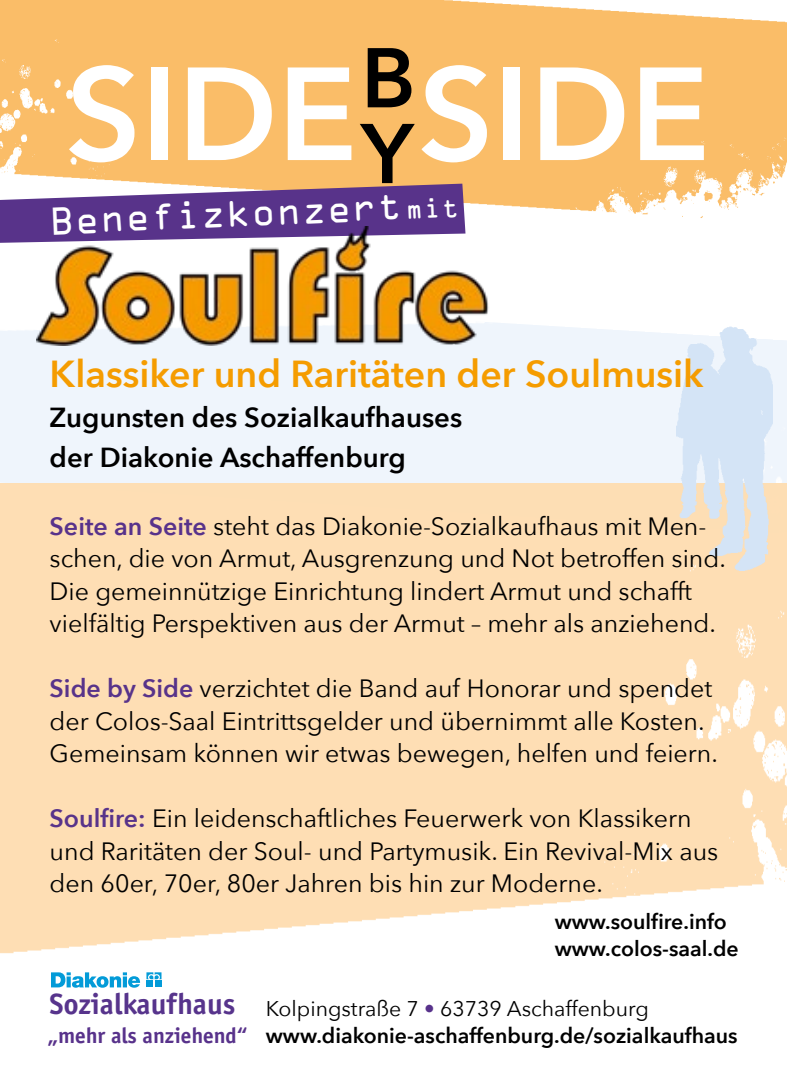
<style>
.page{position:relative;width:787px;height:1092px;background:#fff}
.page>*{position:absolute;margin:0;border:0;box-sizing:border-box;transform-origin:0 0}
.t1{font:600 130.75px "Avenir Next";color:#fff}
.t2{font:600 37.5px "Avenir Next";color:#f59c00}
.t3{font:35px "OCRA Std";color:#fff}
.t4{font:600 27.5px/40px "Avenir Next";color:#000}
.t5{font:25px/32.5px "Avenir Next";color:#000}
.t6{font:700 22.5px "Officina Sans";color:#58328b}
.t7{font:600 21.25px/27.5px "Avenir Next";color:#000}
.s1{font-size:25px}
.s2{font-weight:600;color:#58328b}
.s3{font-weight:600;color:#58338a}
.s4{font-family:"Officina Sans";font-weight:700;font-size:30.25px;color:#57348c}
.s5{font-weight:400}
.s6{font-weight:400;color:#58328b}
</style>
<div class="page">
<img style="left:0;top:0;width:787px;height:227px">
<img style="left:677px;top:326px;width:95px;height:244px">
<svg style="left:51px;top:972px;width:89px;height:15px"></svg>
<svg style="left:146px;top:972px;width:15px;height:7px"></svg>
<div style="left:146px;top:980px;width:7px;height:7px;background:#039bd8"></div>
<div style="left:155px;top:980px;width:6px;height:7px;background:#039bd8"></div>
<svg style="left:0;top:184px;width:465px;height:59px;background:#755498"></svg>
<img style="left:36px;top:227px;width:461px;height:119px">
<h1 class="t1" style="left:66px;top:2px;width:351px">SIDE <sup>B</sup></h1>
<h1 class="t1" style="left:361px;top:2px;width:350px"><sub>Y</sub>SIDE</h1>
<h3 class="t3" style="left:49px;top:208px;width:411px;rotate:-3deg">Benefizkonzert<span class="s1">mit</span></h3>
<h2 class="t2" style="left:50px;top:341px;width:655px">Klassiker und Raritäten der Soulmusik</h2>
<p class="t4" style="left:50px;top:396px;width:414px">Zugunsten des Sozialkaufhauses der Diakonie Aschaffenburg</p>
<p class="t5" style="left:50px;top:508px;width:677px"><span class="s2">Seite an Seite</span> steht das Diakonie-Sozialkaufhaus mit Men&shy;schen, die von Armut, Ausgrenzung und Not betroffen sind.<br>Die gemeinnützige Einrichtung lindert Armut und schafft vielfältig Perspektiven aus der Armut – mehr als anziehend.</p>
<p class="t5" style="left:50px;top:671px;width:670px"><span class="s3">Side by Side</span> verzichtet die Band auf Honorar und spendet der Colos-Saal Eintrittsgelder und übernimmt alle Kosten.<br>Gemeinsam können wir etwas bewegen, helfen und feiern.</p>
<p class="t5" style="left:50px;top:801px;width:670px"><span class="s3">Soulfire:</span> Ein leidenschaftliches Feuerwerk von Klassikern und Raritäten der Soul- und Partymusik. Ein Revival-Mix aus den 60er, 70er, 80er Jahren bis hin zur Moderne.</p>
<p class="t7" style="left:555px;top:907px;width:185px">www.soulfire.info www.colos-saal.de</p>
<p class="t7" style="left:266px;top:993px;width:473px;text-indent:-216px"><span class="s4">Sozialkaufhaus</span> <span class="s5">Kolpingstraße 7</span> <span class="s6">•</span> <span class="s5">63739 Aschaffenburg </span>www.diakonie-aschaffenburg.de/sozialkaufhaus</p>
<p class="t6" style="left:47px;top:1022px;width:202px">„mehr als anziehend“</p>
</div>
